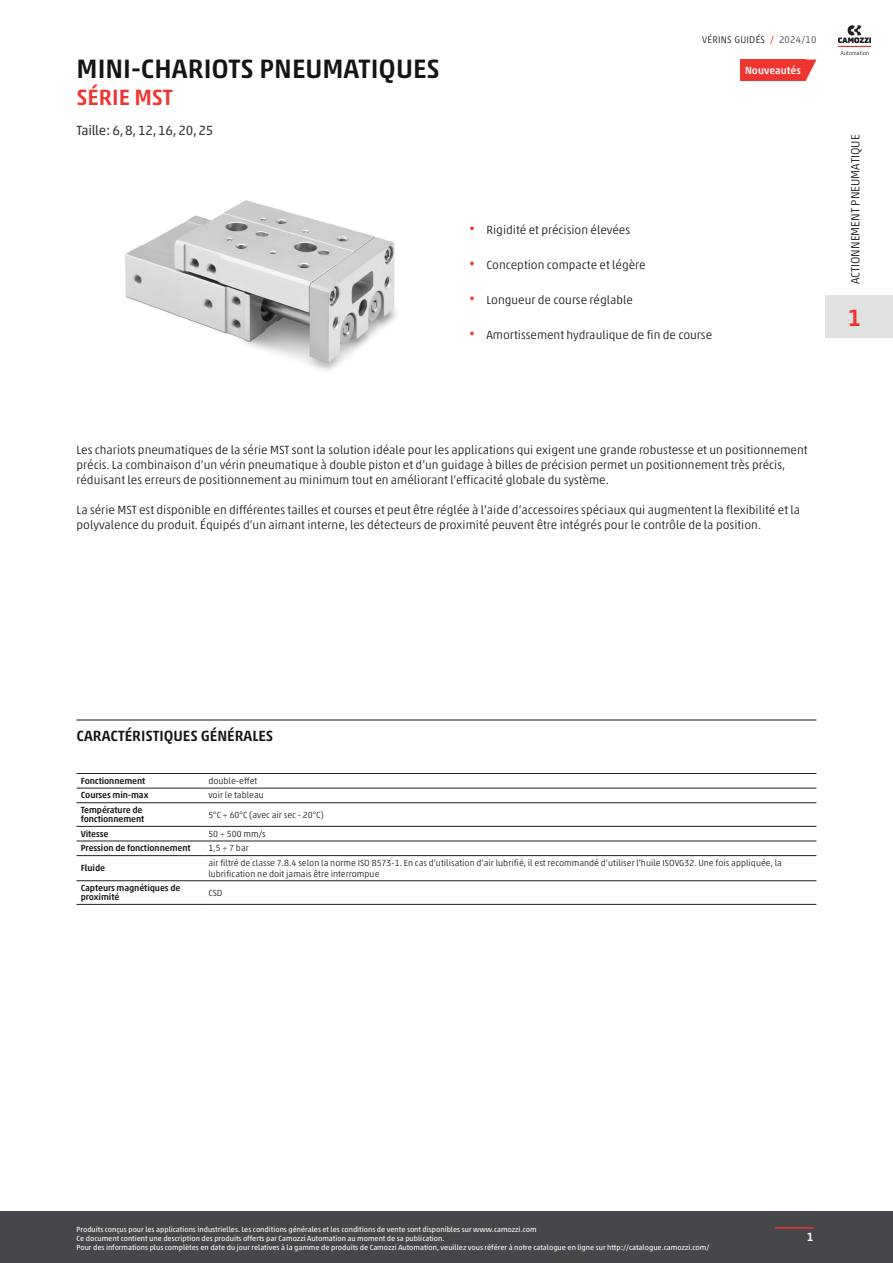
<style>
.page{position:relative;width:893px;height:1263px;background:#fff}
.page>*{position:absolute;margin:0;border:0;box-sizing:border-box;transform-origin:0 0}
.TITOLO_Home{font:500 27px "Akko W1 G";color:#171419}
.Num_catalogo_no_lingua{font:500 24px "Akko W1 G";color:#ee352f}
.SOTTOTITOLO_Home{font:500 22.5px "Akko W1 G";color:#ee352f}
.Titolo_SEZIONE{font:500 15px "Akko W1 G";color:#171419}
.INTRO_Home{font:13.5px "Akko W1 G";letter-spacing:-.02em;color:#383b3f}
.Descrizione_prodotto{font:300 12px/15px "Akko W1 G";color:#171419}
.NOME_CATALOGO{font:300 12px "Akko W1 G";color:#171419}
.t1{font:500 12px "Akko W1 G";color:#fff}
.scritta_NEW_no_lingua{font:500 10.5px "Akko W1 G";color:#fff}
.Edizione_catalogo{font:300 9.75px "Akko W1 G";letter-spacing:.025em;color:#171419}
.Testi_tabella_general_data{font:300 9px/10.5px "Akko W1 G";color:#171419}
.Titoli_tabella_general_data{font:500 9px/9px "Akko W1 G";letter-spacing:-.01em;color:#171419}
.footNotes{font:7.5px/9px "Akko W1 G";color:#fff}
.s1{font-weight:400;color:#ee352f}
.s2{color:#383b3f}
.s3{font-weight:400;font-size:10.5px;color:#ee352f}
</style>
<div class="page">
<hr style="left:77px;top:720px;width:739px;height:1px;background:#171419">
<svg style="left:77px;top:787px;width:739px;height:117px"></svg>
<hr style="left:204px;top:773px;width:612px;height:1px;background:#231f20">
<hr style="left:204px;top:788px;width:612px;height:1px;background:#231f20">
<hr style="left:204px;top:802px;width:612px;height:1px;background:#231f20">
<hr style="left:204px;top:826px;width:612px;height:1px;background:#231f20">
<hr style="left:204px;top:841px;width:612px;height:1px;background:#231f20">
<hr style="left:204px;top:855px;width:612px;height:1px;background:#231f20">
<hr style="left:204px;top:880px;width:612px;height:1px;background:#231f20">
<hr style="left:204px;top:904px;width:612px;height:1px;background:#231f20">
<hr style="left:77px;top:773px;width:127px;height:1px;background:#231f20">
<hr style="left:77px;top:788px;width:127px;height:1px;background:#231f20">
<hr style="left:77px;top:802px;width:127px;height:1px;background:#231f20">
<hr style="left:77px;top:826px;width:127px;height:1px;background:#231f20">
<hr style="left:77px;top:841px;width:127px;height:1px;background:#231f20">
<hr style="left:77px;top:855px;width:127px;height:1px;background:#231f20">
<hr style="left:77px;top:880px;width:127px;height:1px;background:#231f20">
<hr style="left:77px;top:904px;width:127px;height:1px;background:#231f20">
<img style="left:125px;top:200px;width:272px;height:171px">
<svg style="left:806px;top:60px;width:10px;height:20px"></svg>
<div style="left:741px;top:60px;width:65px;height:21px;background:#ee352f"></div>
<div style="left:0;top:1211px;width:893px;height:52px;background:#46474a"></div>
<hr style="left:775px;top:1227px;width:39px;height:1px;background:#ee352f">
<img style="left:839px;top:25px;width:32px;height:30px">
<div style="left:825px;top:295px;width:59px;height:43px;background:#e0e2e1"></div>
<div style="left:884px;top:295px;width:9px;height:43px;background:#e0e2e1"></div>
<p class="TITOLO_Home" style="left:77px;top:49px;width:365px">MINI-CHARIOTS PNEUMATIQUES</p>
<p class="SOTTOTITOLO_Home" style="left:77px;top:81px;width:98px">SÉRIE MST</p>
<p class="INTRO_Home" style="left:77px;top:121px;width:138px">Taille: 6, 8, 12, 16, 20, 25</p>
<p class="Edizione_catalogo" style="left:702px;top:32px;width:116px">VÉRINS GUIDÉS <span class="s1">/</span> <span class="s2">2024/10</span></p>
<p class="scritta_NEW_no_lingua" style="left:745px;top:62px;width:57px">Nouveautés</p>
<p class="Descrizione_prodotto" style="left:469px;top:222px;width:162px"><span class="s3">•</span> Rigidité et précision élevées</p>
<p class="Descrizione_prodotto" style="left:469px;top:256px;width:178px"><span class="s3">•</span> Conception compacte et légère</p>
<p class="Descrizione_prodotto" style="left:469px;top:291px;width:165px"><span class="s3">•</span> Longueur de course réglable</p>
<p class="Descrizione_prodotto" style="left:469px;top:326px;width:244px"><span class="s3">•</span> Amortissement hydraulique de fin de course</p>
<p class="NOME_CATALOGO" style="left:847px;top:284px;width:151px;rotate:-90deg">ACTIONNEMENT PNEUMATIQUE</p>
<p class="Num_catalogo_no_lingua" style="left:848px;top:300px;width:15px">1</p>
<p class="Descrizione_prodotto" style="left:77px;top:442px;width:732px">Les chariots pneumatiques de la série MST sont la solution idéale pour les applications qui exigent une grande robustesse et un positionnement précis. La combinaison d’un vérin pneumatique à double piston et d’un guidage à billes de précision permet un positionnement très précis, réduisant les erreurs de positionnement au minimum tout en améliorant l’efficacité globale du système.</p>
<p class="Descrizione_prodotto" style="left:77px;top:502px;width:725px">La série MST est disponible en différentes tailles et courses et peut être réglée à l’aide d’accessoires spéciaux qui augmentent la flexibilité et la polyvalence du produit. Équipés d’un aimant interne, les détecteurs de proximité peuvent être intégrés pour le contrôle de la position.</p>
<p class="Titolo_SEZIONE" style="left:77px;top:724px;width:198px">CARACTÉRISTIQUES GÉNÉRALES</p>
<p class="Titoli_tabella_general_data" style="left:81px;top:775px;width:66px">Fonctionnement</p>
<p class="Testi_tabella_general_data" style="left:208px;top:775px;width:51px">double-effet</p>
<p class="Titoli_tabella_general_data" style="left:81px;top:790px;width:69px">Courses min-max</p>
<p class="Testi_tabella_general_data" style="left:208px;top:789px;width:57px">voir le tableau</p>
<p class="Titoli_tabella_general_data" style="left:81px;top:805px;width:65px">Température de fonctionnement</p>
<p class="Testi_tabella_general_data" style="left:208px;top:809px;width:117px">5°C ÷ 60°C (avec air sec - 20°C)</p>
<p class="Titoli_tabella_general_data" style="left:81px;top:828px;width:29px">Vitesse</p>
<p class="Testi_tabella_general_data" style="left:208px;top:828px;width:59px">50 ÷ 500 mm/s</p>
<p class="Titoli_tabella_general_data" style="left:81px;top:843px;width:111px">Pression de fonctionnement</p>
<p class="Testi_tabella_general_data" style="left:208px;top:842px;width:42px">1,5 ÷ 7 bar</p>
<p class="Titoli_tabella_general_data" style="left:81px;top:863px;width:26px">Fluide</p>
<p class="Testi_tabella_general_data" style="left:208px;top:857px;width:575px">air filtré de classe 7.8.4 selon la norme ISO 8573-1. En cas d’utilisation d’air lubrifié, il est recommandé d’utiliser l’huile ISOVG32. Une fois appliquée, la lubrification ne doit jamais être interrompue</p>
<p class="Titoli_tabella_general_data" style="left:81px;top:883px;width:101px">Capteurs magnétiques de proximité</p>
<p class="Testi_tabella_general_data" style="left:208px;top:887px;width:16px">CSD</p>
<p class="footNotes" style="left:77px;top:1225px;width:634px">Produits conçus pour les applications industrielles. Les conditions générales et les conditions de vente sont disponibles sur www.camozzi.com<br>Ce document contient une description des produits offerts par Camozzi Automation au moment de sa publication.<br>Pour des informations plus complètes en date du jour relatives à la gamme de produits de Camozzi Automation, veuillez vous référer à notre catalogue en ligne sur http://catalogue.camozzi.com/</p>
<p class="t1" style="left:807px;top:1228px;width:8px">1</p>
</div>
